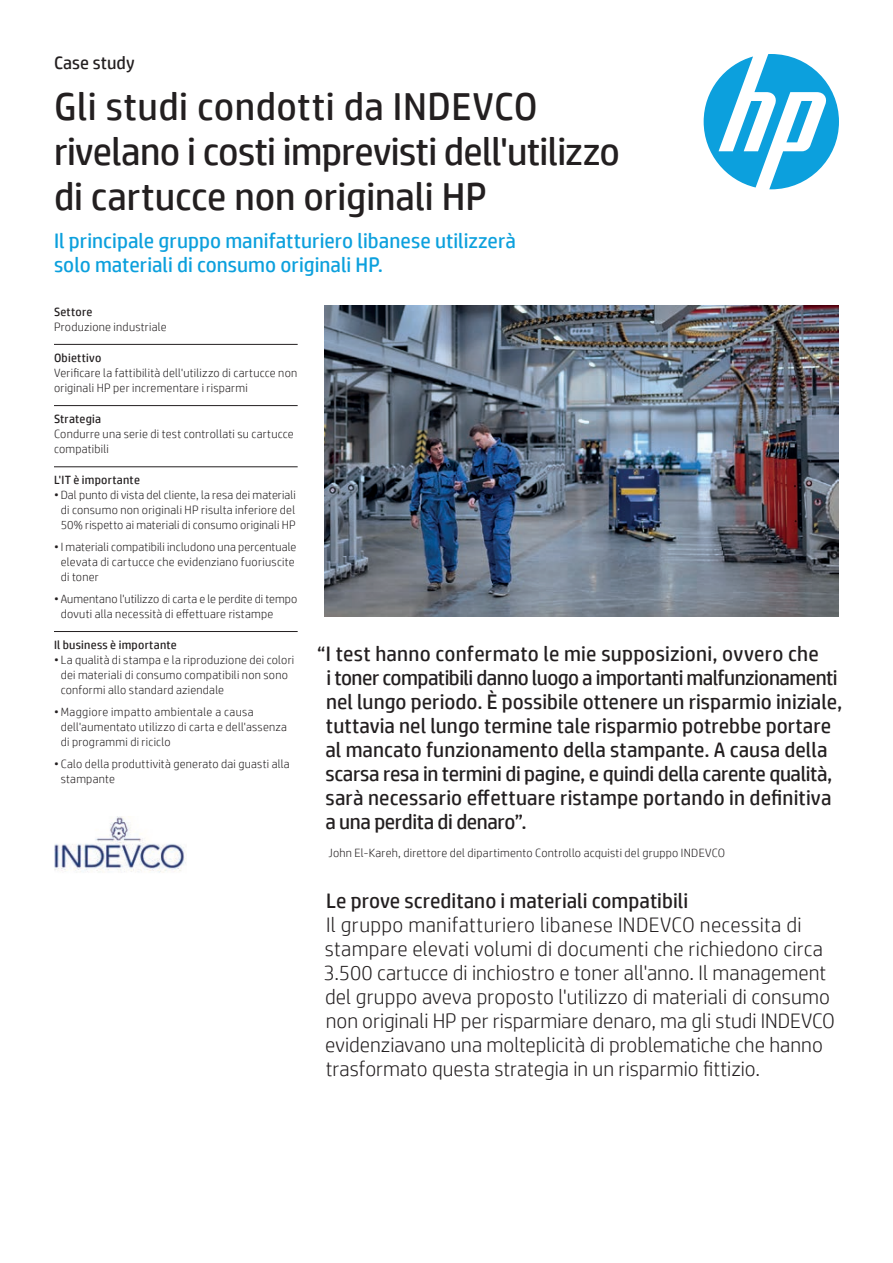
<style>
.page{position:relative;width:893px;height:1263px;background:#fff}
.page>*{position:absolute;margin:0;border:0;box-sizing:border-box;transform-origin:0 0}
.Headline_28_30{font:39px/45px "HP Simplified";letter-spacing:-.005em;color:#231f20}
.Cover_quote_14_16{font:21px/24px "HP Simplified";color:#231f20}
.Intro_14_16{font:300 21px/24px "HP Simplified";color:#231f20}
.Subhead_14_16_bold_b{font:21px/24px "HP Simplified";color:#0ca0dd}
.Subhead_14_16_bold_b-2{font:21px "HP Simplified";color:#231f20}
.Docment_type_12_14{font:18px "HP Simplified";letter-spacing:.005em;color:#231f20}
.Sidebar_body_w__rule{font:300 12px/15px "HP Simplified";letter-spacing:.02em;color:#231f20}
.Cover_quote_attribut{font:300 12px "HP Simplified";letter-spacing:.02em;color:#231f20}
.Sidebar_header{font:12px "HP Simplified";letter-spacing:.02em;color:#231f20}
</style>
<div class="page">
<svg style="left:704px;top:54px;width:135px;height:135px"></svg>
<img style="left:325px;top:306px;width:514px;height:311px">
<img style="left:54px;top:816px;width:132px;height:57px">
<hr style="left:54px;top:344px;width:244px;height:1px;background:#231f20">
<hr style="left:54px;top:405px;width:244px;height:1px;background:#231f20">
<hr style="left:54px;top:466px;width:244px;height:1px;background:#231f20">
<hr style="left:54px;top:631px;width:244px;height:1px;background:#231f20">
<p class="Docment_type_12_14" style="left:54px;top:51px;width:82px">Case study</p>
<p class="Headline_28_30" style="left:54px;top:84px;width:567px">Gli studi condotti da INDEVCO rivelano i costi imprevisti dell'utilizzo di cartucce non originali HP</p>
<p class="Subhead_14_16_bold_b" style="left:54px;top:228px;width:463px">Il principale gruppo manifatturiero libanese utilizzerà solo materiali di consumo originali HP.</p>
<p class="Sidebar_header" style="left:54px;top:304px;width:40px">Settore</p>
<p class="Sidebar_body_w__rule" style="left:54px;top:319px;width:114px">Produzione industriale</p>
<p class="Sidebar_header" style="left:54px;top:350px;width:49px">Obiettivo</p>
<p class="Sidebar_body_w__rule" style="left:54px;top:365px;width:245px">Verificare la fattibilità dell'utilizzo di cartucce non originali HP per incrementare i risparmi</p>
<p class="Sidebar_header" style="left:54px;top:411px;width:49px">Strategia</p>
<p class="Sidebar_body_w__rule" style="left:54px;top:426px;width:241px">Condurre una serie di test controllati su cartucce compatibili</p>
<p class="Sidebar_header" style="left:54px;top:472px;width:87px">L'IT è importante</p>
<p class="Sidebar_body_w__rule" style="left:54px;top:487px;width:243px;text-align:center">• Dal punto di vista del cliente, la resa dei materiali di consumo non originali HP risulta inferiore del<br>50% rispetto ai materiali di consumo originali HP</p>
<p class="Sidebar_body_w__rule" style="left:61px;top:539px;width:237px;text-indent:-7px">•I materiali compatibili includono una percentuale elevata di cartucce che evidenziano fuoriuscite di toner</p>
<p class="Sidebar_body_w__rule" style="left:61px;top:591px;width:238px;text-indent:-7px">• Aumentano l'utilizzo di carta e le perdite di tempo dovuti alla necessità di effettuare ristampe</p>
<p class="Sidebar_header" style="left:54px;top:637px;width:124px">Il business è importante</p>
<p class="Sidebar_body_w__rule" style="left:61px;top:652px;width:235px;text-indent:-7px">• La qualità di stampa e la riproduzione dei colori dei materiali di consumo compatibili non sono conformi allo standard aziendale</p>
<p class="Sidebar_body_w__rule" style="left:61px;top:704px;width:228px;text-indent:-7px">•Maggiore impatto ambientale a causa dell'aumentato utilizzo di carta e dell'assenza di programmi di riciclo</p>
<p class="Sidebar_body_w__rule" style="left:61px;top:755px;width:231px;text-indent:-7px">• Calo della produttività generato dai guasti alla stampante</p>
<p class="Cover_quote_14_16" style="left:325px;top:641px;width:518px;text-indent:-8px">“I test hanno confermato le mie supposizioni, ovvero che<br>i toner compatibili danno luogo a importanti malfunzionamenti nel lungo periodo. È possibile ottenere un risparmio iniziale, tuttavia nel lungo termine tale risparmio potrebbe portare al mancato funzionamento della stampante. A causa della scarsa resa in termini di pagine, e quindi della carente qualità, sarà necessario effettuare ristampe portando in definitiva a una perdita di denaro”.</p>
<p class="Cover_quote_attribut" style="left:328px;top:845px;width:398px">John El-Kareh, direttore del dipartimento Controllo acquisti del gruppo INDEVCO</p>
<p class="Subhead_14_16_bold_b-2" style="left:326px;top:887px;width:363px">Le prove screditano i materiali compatibili</p>
<p class="Intro_14_16" style="left:324px;top:912px;width:513px">Il gruppo manifatturiero libanese INDEVCO necessita di stampare elevati volumi di documenti che richiedono circa 3.500 cartucce di inchiostro e toner all'anno. Il management del gruppo aveva proposto l'utilizzo di materiali di consumo non originali HP per risparmiare denaro, ma gli studi INDEVCO evidenziavano una molteplicità di problematiche che hanno trasformato questa strategia in un risparmio fittizio.</p>
</div>
